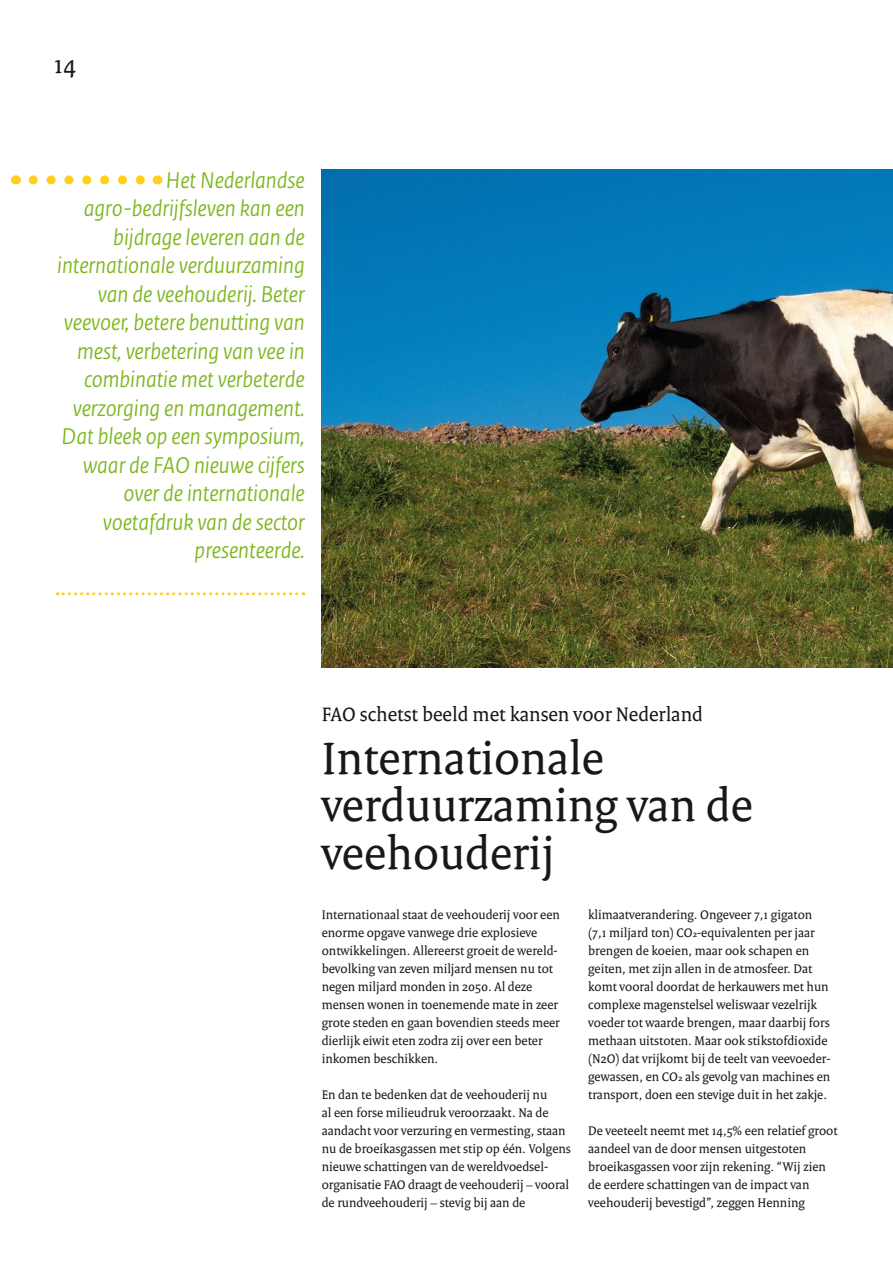
<style>
.page{position:relative;width:893px;height:1263px;background:#fff}
.page>*{position:absolute;margin:0;border:0;box-sizing:border-box;transform-origin:0 0}
.t1{font:48.9px/47.2px "Rijksoverheid Serif";color:#1a171c}
.t2{font:27px "Rijksoverheid Serif";color:#1a171c}
.t3{font:italic 24px/28.5px "Rijksoverheid Sans Heading";color:#7db61c;text-align:right}
.t4{font:21px "Rijksoverheid Serif";color:#1a171c}
.t5{font:13.5px/18px "Rijksoverheid Serif";color:#1a171c}
</style>
<div class="page">
<svg style="left:33px;top:175px;width:112px;height:9px"></svg>
<svg style="left:57px;top:592px;width:247px;height:3px"></svg>
<img style="left:322px;top:170px;width:571px;height:497px">
<h2 class="t2" style="left:54px;top:48px;width:24px">14</h2>
<p class="t3" style="left:57px;top:166px;width:249px">Het Nederlandse agro-bedrijfsleven kan een bijdrage leveren aan de internationale verduurzaming van de veehouderij. Beter veevoer, betere benutting van mest, verbetering van vee in combinatie met verbeterde verzorging en management.<br>Dat bleek op een symposium, waar de FAO nieuwe cijfers over de internationale voetafdruk van de sector presenteerde.</p>
<h3 class="t4" style="left:322px;top:702px;width:383px">FAO schetst beeld met kansen voor Nederland</h3>
<h1 class="t1" style="left:322px;top:734px;width:433px">Internationale verduurzaming van de veehouderij</h1>
<p class="t5" style="left:322px;top:906px;width:240px">Internationaal staat de veehouderij voor een enorme opgave vanwege drie explosieve ontwikkelingen. Allereerst groeit de wereld&shy;bevolking van zeven miljard mensen nu tot negen miljard monden in 2050. Al deze mensen wonen in toenemende mate in zeer grote steden en gaan bovendien steeds meer dierlijk eiwit eten zodra zij over een beter inkomen beschikken.</p>
<p class="t5" style="left:322px;top:1086px;width:251px">En dan te bedenken dat de veehouderij nu<br>al een forse milieudruk veroorzaakt. Na de aandacht voor verzuring en vermesting, staan nu de broeikasgassen met stip op één. Volgens nieuwe schattingen van de wereldvoedsel&shy;organisatie FAO draagt de veehouderij – vooral de rundveehouderij – stevig bij aan de</p>
<p class="t5" style="left:588px;top:906px;width:244px">klimaatverandering. Ongeveer 7,1 gigaton (7,1 miljard ton) CO₂-equivalenten per jaar brengen de koeien, maar ook schapen en geiten, met zijn allen in de atmosfeer. Dat komt vooral doordat de herkauwers met hun complexe magenstelsel weliswaar vezelrijk voeder tot waarde brengen, maar daarbij fors methaan uitstoten. Maar ook stikstofdioxide (N2O) dat vrijkomt bij de teelt van veevoeder&shy;gewassen, en CO₂ als gevolg van machines en transport, doen een stevige duit in het zakje.</p>
<p class="t5" style="left:588px;top:1122px;width:251px">De veeteelt neemt met 14,5% een relatief groot aandeel van de door mensen uitgestoten broeikasgassen voor zijn rekening. “Wij zien de eerdere schattingen van de impact van veehouderij bevestigd”, zeggen Henning</p>
</div>
